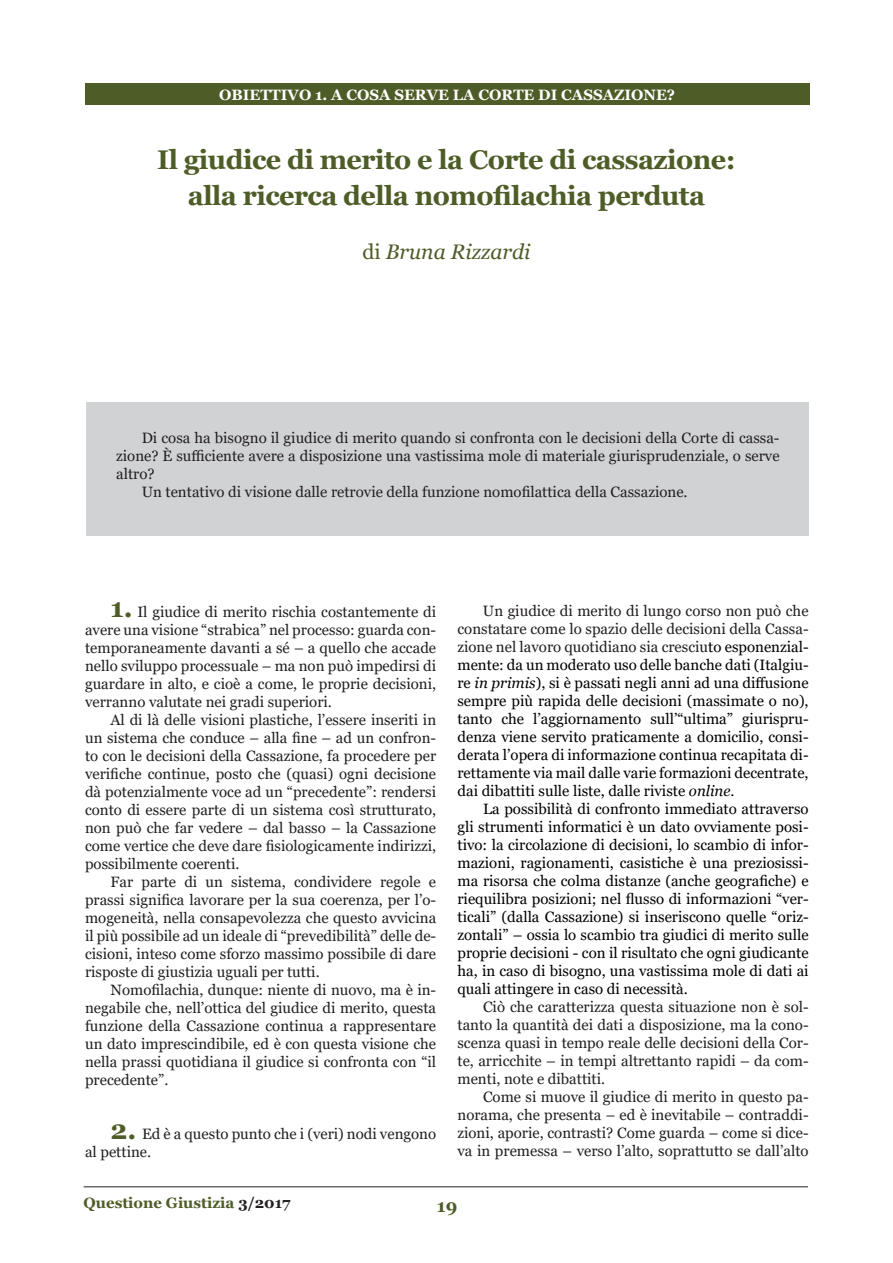
<style>
.page{position:relative;width:893px;height:1263px;background:#fff}
.page>*{position:absolute;margin:0;border:0;box-sizing:border-box;transform-origin:0 0}
.t1{font:700 27px/36px "Georgia";letter-spacing:-.02em;color:#4e5d27;text-align:center}
.t2{font:italic 21px "Georgia";color:#4e5d27}
.t3{font:700 18px "Georgia";color:#4e5d27}
.t4{font:15px/18px "Georgia";color:#231f20;text-align:justify}
.t5{font:15px/18px "Georgia";color:#000001;text-align:justify}
.t6{font:700 15px "Georgia";color:#fff}
.t7{font:700 15px "Georgia";color:#4e5d27}
.s1{font-style:normal}
.s2{font-weight:700;font-size:27px;color:#4e5d27}
.s3{color:#231f20}
.s4{font-style:italic}
</style>
<div class="page">
<hr style="left:84px;top:1186px;width:724px;height:1px;background:#231f20">
<div style="left:85px;top:83px;width:724px;height:22px;background:#4e5d27"></div>
<div style="left:86px;top:402px;width:723px;height:134px;background:#d1d2d4"></div>
<p class="t6" style="left:219px;top:85px;width:457px">OBIETTIVO 1. A COSA SERVE LA CORTE DI CASSAZIONE?</p>
<h1 class="t1" style="left:157px;top:142px;width:580px">Il giudice di merito e la Corte di cassazione: alla ricerca della nomofilachia perduta</h1>
<h2 class="t2" style="left:362px;top:239px;width:169px"><span class="s1">di</span> Bruna Rizzardi</h2>
<p class="t4" style="left:142px;top:429px;width:639px">Di cosa ha bisogno il giudice di merito quando si confronta con le decisioni della Corte di cassa-</p>
<p class="t4" style="left:116px;top:447px;width:665px">zione? È sufficiente avere a disposizione una vastissima mole di materiale giurisprudenziale, o serve</p>
<p class="t4" style="left:116px;top:465px;width:40px">altro?</p>
<p class="t4" style="left:142px;top:483px;width:547px">Un tentativo di visione dalle retrovie della funzione nomofilattica della Cassazione.</p>
<p class="t4" style="left:85px;top:603px;width:353px;text-indent:26px"><span class="s2">1.</span> Il giudice di merito rischia costantemente di avere una visione “strabica” nel processo: guarda con&shy;temporaneamente davanti a sé – a quello che accade nello sviluppo processuale – ma non può impedirsi di guardare in alto, e cioè a come, le proprie decisioni, verranno valutate nei gradi superiori.</p>
<p class="t4" style="left:85px;top:711px;width:353px;text-indent:26px">Al di là delle visioni plastiche, l’essere inseriti in un sistema che conduce – alla fine – ad un confron&shy;to con le decisioni della Cassazione, fa procedere per verifiche continue, posto che (quasi) ogni decisione dà potenzialmente voce ad un “precedente”: rendersi conto di essere parte di un sistema così strutturato, non può che far vedere – dal basso – la Cassazione come vertice che deve dare fisiologicamente indirizzi, possibilmente coerenti.</p>
<p class="t4" style="left:85px;top:873px;width:353px;text-indent:26px">Far parte di un sistema, condividere regole e prassi significa lavorare per la sua coerenza, per l’o&shy;mogeneità, nella consapevolezza che questo avvicina il più possibile ad un ideale di “prevedibilità” delle de&shy;cisioni, inteso come sforzo massimo possibile di dare risposte di giustizia uguali per tutti.</p>
<p class="t4" style="left:85px;top:981px;width:353px;text-indent:26px">Nomofilachia, dunque: niente di nuovo, ma è in&shy;negabile che, nell’ottica del giudice di merito, questa funzione della Cassazione continua a rappresentare un dato imprescindibile, ed è con questa visione che nella prassi quotidiana il giudice si confronta con “il precedente”.</p>
<p class="t4" style="left:85px;top:1125px;width:353px;text-indent:26px"><span class="s2">2.</span> Ed è a questo punto che i (veri) nodi vengono al pettine.</p>
<p class="t5" style="left:457px;top:602px;width:353px;text-indent:26px"><span class="s3">Un giudice di merito di lungo corso non può che constatare come lo spazio delle decisioni della Cassa&shy;zione nel lavoro quotidiano sia cresciu</span>to esponenzial&shy;mente: da un moderato uso delle banche dati (Italgiu&shy;re <span class="s4">in primis</span>), si è passati negli anni ad una diffusione sempre più rapida delle decisioni (massimate o no), tanto che l’aggiornamento sull’“ultima” giurispru&shy;denza viene servito praticamente a domicilio, consi&shy;derata l’opera di informazione continua recapitata di&shy;rettamente via mail dalle varie formazioni decentrate, dai dibattiti sulle liste, dalle riviste <span class="s4">online</span>.</p>
<p class="t5" style="left:457px;top:800px;width:353px;text-indent:26px">La possibilità di confronto immediato attraverso gli strumenti informatici è un dato ovviamente posi&shy;tivo: la circolazione di decisioni, lo scambio di infor&shy;mazioni, ragionamenti, casistiche è una preziosissi&shy;ma risorsa che colma distanze (anche geografiche) e riequilibra posizioni; nel flusso di informazioni “ver&shy;ticali” (dalla Cassazione) si inseriscono quelle “oriz&shy;zontali” – ossia lo scambio tra giudici di merito sulle proprie decisioni - con il risultato che ogni giudicante ha, in caso di bisogno, una vastissima mole di dati ai quali attingere in caso di necessità.</p>
<p class="t4" style="left:457px;top:998px;width:353px;text-indent:26px">Ciò che caratterizza questa situazione non è sol&shy;tanto la quantità dei dati a disposizione, ma la cono&shy;scenza quasi in tempo reale delle decisioni della Cor&shy;te, arricchite – in tempi altrettanto rapidi – da com&shy;menti, note e dibattiti.</p>
<p class="t4" style="left:457px;top:1088px;width:353px;text-indent:26px">Come si muove il giudice di merito in questo pa&shy;norama, che presenta – ed è inevitabile – contraddi&shy;zioni, aporie, contrasti? Come guarda – come si dice&shy;va in premessa – verso l’alto, soprattutto se dall’alto</p>
<p class="t7" style="left:84px;top:1193px;width:208px">Questione Giustizia <span class="s3">3/2017</span></p>
<p class="t3" style="left:437px;top:1194px;width:22px">19</p>
</div>
